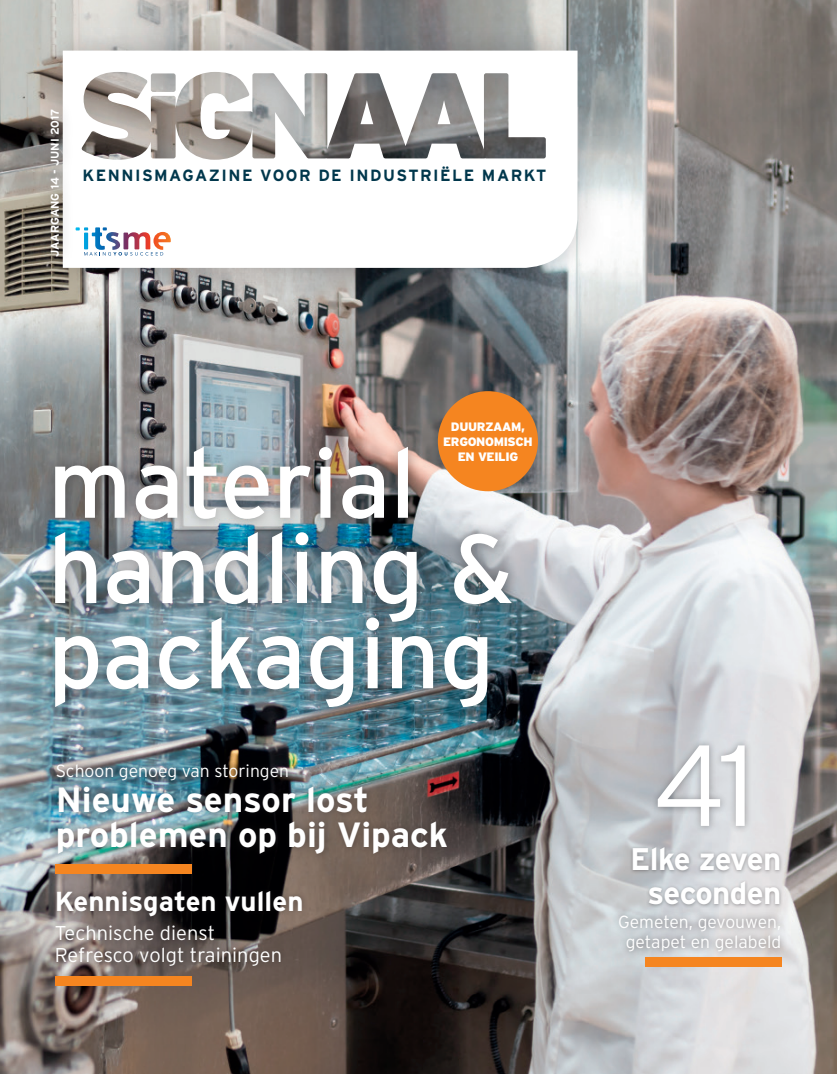
<style>
.page{position:relative;width:837px;height:1074px;background:#fff}
.page>*{position:absolute;margin:0;border:0;box-sizing:border-box;transform-origin:0 0}
.t1{font:300 115px "Interstate";color:#fff}
.t2{font:97.38px/85.2px "Interstate";letter-spacing:-.01em;color:#fff}
.t3{font:700 35px/35px "Interstate";color:#fff}
.t4{font:700 31.25px/33.8px "Interstate";letter-spacing:-.02em;color:#fff;text-align:center}
.t5{font:700 27.5px "Interstate";letter-spacing:.005em;color:#fff}
.t6{font:300 20px/22.5px "Interstate";letter-spacing:.005em;color:#fff}
.t7{font:300 17.5px/20px "Interstate";color:#fff;text-align:center}
.t8{font:700 16.25px "Interstate";letter-spacing:.09em;color:#01374c}
.t9{font:900 12.25px/15px "Interstate";letter-spacing:-.03em;color:#fff;text-align:center}
.t10{font:700 11.25px "Interstate";color:#fff}
</style>
<div class="page">
<img style="left:0;top:0;width:836px;height:1074px">
<div style="left:35px;top:23px;width:570px;height:273px;background:#231f20;opacity:.24"></div>
<svg style="left:63px;top:51px;width:514px;height:217px"></svg>
<div style="left:35px;top:95px;width:39px;height:175px;background:#231f20;opacity:.39"></div>
<svg style="left:76px;top:227px;width:95px;height:28px"></svg>
<div style="left:43px;top:436px;width:478px;height:282px;background:#231f20;opacity:.4"></div>
<div style="left:55px;top:976px;width:136px;height:10px;background:#f58520"></div>
<div style="left:56px;top:864px;width:136px;height:9px;background:#f58520"></div>
<div style="left:437px;top:391px;width:101px;height:100px;background:#f58520;border-radius:50%"></div>
<div style="left:644px;top:957px;width:137px;height:10px;background:#f58520"></div>
<div style="left:629px;top:844px;width:154px;height:64px;background:#231f20;opacity:.4"></div>
<div style="left:50px;top:779px;width:404px;height:81px;background:#231f20;opacity:.4"></div>
<div style="left:51px;top:885px;width:256px;height:36px;background:#231f20;opacity:.4"></div>
<div style="left:650px;top:737px;width:102px;height:96px;background:#231f20;opacity:.4"></div>
<div style="left:611px;top:908px;width:176px;height:50px;background:#231f20;opacity:.6"></div>
<div style="left:51px;top:758px;width:243px;height:28px;background:#231f20;opacity:.5"></div>
<div style="left:50px;top:919px;width:236px;height:52px;background:#231f20;opacity:.4"></div>
<p class="t10" style="left:48px;top:257px;width:150px;rotate:-90deg">JAARGANG 14 - JUNI 2017</p>
<p class="t8" style="left:83px;top:166px;width:465px">KENNISMAGAZINE VOOR DE INDUSTRIËLE MARKT</p>
<p class="t9" style="left:443px;top:419px;width:91px">DUURZAAM,<br>ERGONOMISCH<br>EN VEILIG</p>
<h2 class="t2" style="left:48px;top:440px;width:468px">material handling &amp; packaging</h2>
<p class="t7" style="left:56px;top:760px;width:235px">Schoon genoeg van storingen</p>
<h3 class="t3" style="left:56px;top:781px;width:394px">Nieuwe sensor lost problemen op bij Vipack</h3>
<h3 class="t5" style="left:55px;top:886px;width:250px">Kennisgaten vullen</h3>
<p class="t6" style="left:55px;top:921px;width:229px">Technische dienst<br>Refresco volgt trainingen</p>
<h1 class="t1" style="left:653px;top:721px;width:103px">41</h1>
<h3 class="t4" style="left:630px;top:842px;width:152px">Elke zeven seconden</h3>
<p class="t7" style="left:618px;top:911px;width:164px">Gemeten, gevouwen, getapet en gelabeld</p>
</div>
